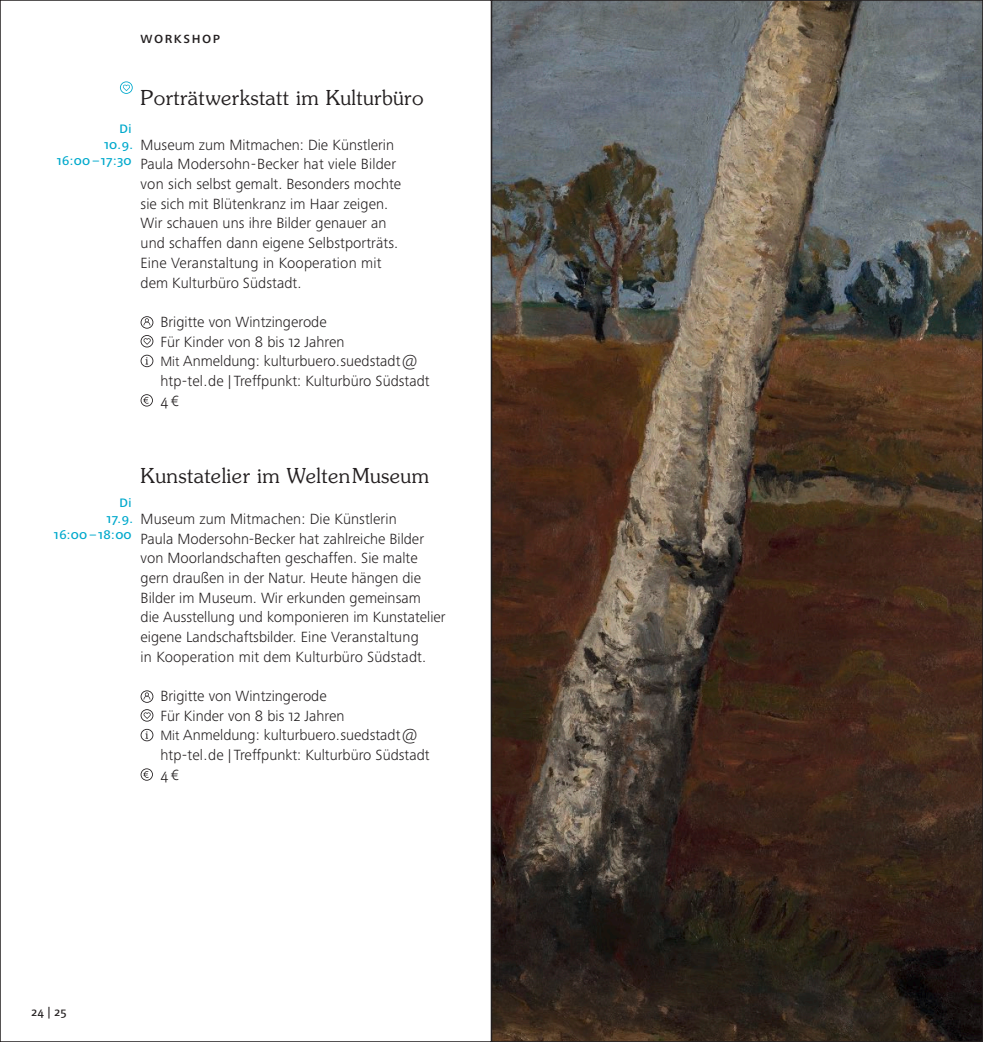
<style>
.page{position:relative;width:983px;height:1042px;background:#fff}
.page>*{position:absolute;margin:0;border:0;box-sizing:border-box;transform-origin:0 0}
.t1{font:300 20.65px "Souvenir Std";letter-spacing:.02em;color:#231f20}
.t2{font:300 15.4px/19.8px "Frutiger Next LTW1 G";color:#231f20}
.t3{font:500 15.4px "Frutiger Next LTW1 G";letter-spacing:.1em;color:#231f20}
.t4{font:500 12.6px/15.8px "Frutiger Next LTW1 G";letter-spacing:.04em;color:#00a9cc;text-align:right}
.t5{font:500 11.9px "Frutiger Next LTW1 G";color:#231f20}
.s1{font-size:14px}
</style>
<div class="page">
<svg style="left:140px;top:316px;width:13px;height:13px"></svg>
<svg style="left:140px;top:335px;width:13px;height:12px"></svg>
<svg style="left:140px;top:355px;width:13px;height:12px"></svg>
<svg style="left:140px;top:394px;width:13px;height:12px"></svg>
<svg style="left:140px;top:690px;width:13px;height:13px"></svg>
<svg style="left:140px;top:709px;width:13px;height:12px"></svg>
<svg style="left:140px;top:729px;width:13px;height:12px"></svg>
<svg style="left:140px;top:768px;width:13px;height:13px"></svg>
<img style="left:493px;top:2px;width:487px;height:1038px">
<svg style="left:120px;top:81px;width:13px;height:13px"></svg>
<p class="t3" style="left:140px;top:29px;width:81px">Workshop</p>
<p class="t4" style="left:57px;top:121px;width:78px">Di<br>10.9.<br>16:00 – 17:30</p>
<h1 class="t1" style="left:140px;top:85px;width:284px">Porträtwerkstatt im Kulturbüro</h1>
<p class="t2" style="left:140px;top:135px;width:262px">Museum zum Mitmachen: Die Künstlerin Paula Modersohn-Becker hat viele Bilder von sich selbst gemalt. Besonders mochte sie sich mit Blütenkranz im Haar zeigen.<br>Wir schauen uns ihre Bilder genauer an und schaffen dann eigene Selbstporträts.<br>Eine Veranstaltung in Kooperation mit dem Kulturbüro Südstadt.</p>
<p class="t2" style="left:160px;top:312px;width:271px">Brigitte von Wintzingerode<br>Für Kinder von 8 bis 12 Jahren<br><span class="s1">Mit</span> Anmeldung: kulturbuero.suedstadt@ htp-tel.de <span class="s1">|</span> Treffpunkt: Kulturbüro Südstadt<br>4€</p>
<p class="t4" style="left:54px;top:496px;width:81px">Di<br>17.9.<br>16:00 – 18:00</p>
<h1 class="t1" style="left:140px;top:463px;width:290px">Kunstatelier im WeltenMuseum</h1>
<p class="t2" style="left:140px;top:509px;width:306px">Museum zum Mitmachen: Die Künstlerin<br>Paula Modersohn-Becker hat zahlreiche Bilder von Moorlandschaften geschaffen. Sie malte gern draußen in der Natur. Heute hängen die Bilder im Museum. Wir erkunden gemeinsam<br>die Ausstellung und komponieren im Kunstatelier eigene Landschaftsbilder. Eine Veranstaltung<br>in Kooperation mit dem Kulturbüro Südstadt.</p>
<p class="t2" style="left:160px;top:686px;width:271px">Brigitte von Wintzingerode<br>Für Kinder von 8 bis 12 Jahren<br><span class="s1">Mit</span> Anmeldung: kulturbuero.suedstadt@ htp-tel.de <span class="s1">|</span> Treffpunkt: Kulturbüro Südstadt<br>4€</p>
<p class="t5" style="left:32px;top:1005px;width:37px">24 | 25</p>
</div>
